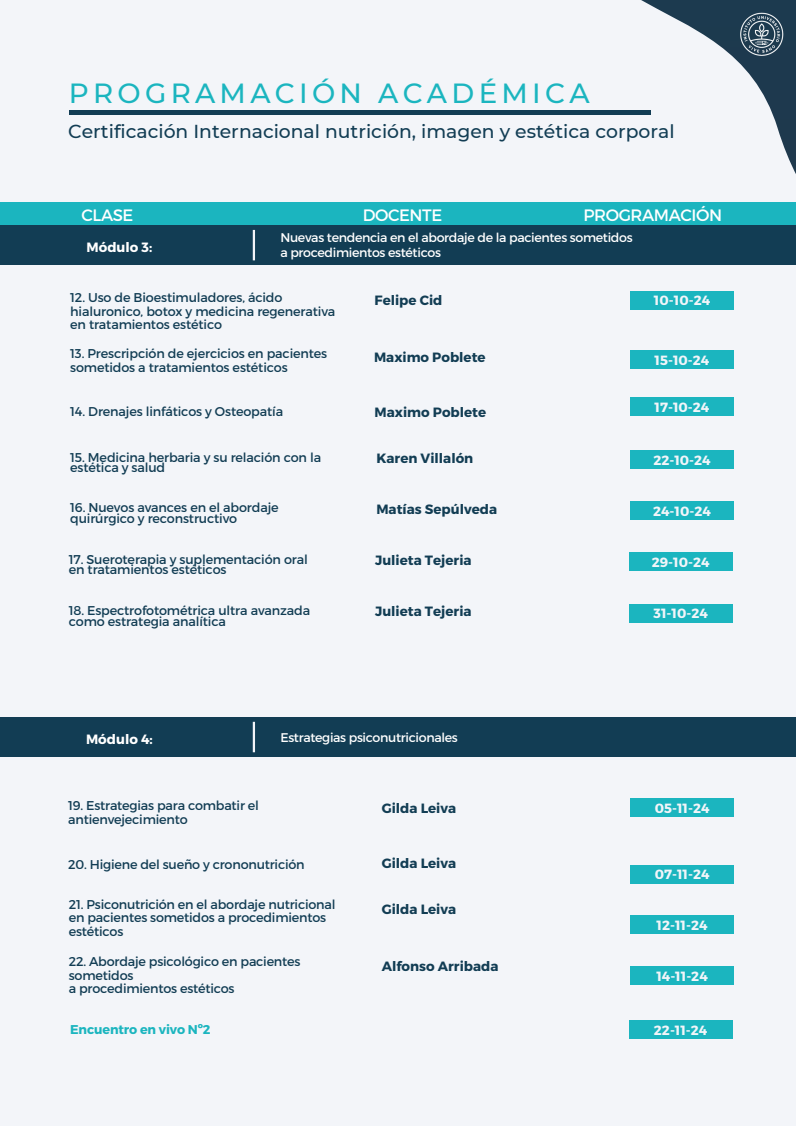
<style>
.page{position:relative;width:796px;height:1126px;background:#fff}
.page>*{position:absolute;margin:0;border:0;box-sizing:border-box;transform-origin:0 0}
.t1{font:500 27.67px "Montserrat";letter-spacing:.155em;color:#1bb5bf}
.t2{font:500 18.75px "Montserrat";color:#123d54}
.t3{font:16.5px "Montserrat";letter-spacing:-.025em;color:#fff}
.t4{font:700 13.42px "Montserrat";color:#123d54}
.t5{font:700 13.42px "Montserrat";color:#fff}
.t6{font:700 13.35px "Montserrat";color:#f3f5f9}
.t7{font:12.75px/13.5px "Montserrat";letter-spacing:-.01em;color:#123d54}
.t8{font:700 12.75px "Montserrat";letter-spacing:-.01em;color:#1bb5bf}
.t9{font:12.6px "Montserrat";letter-spacing:-.025em;color:#fff}
</style>
<div class="page">
<div style="left:0;top:0;width:795px;height:1125px;background:#f3f5f9"></div>
<svg style="left:641px;top:0;width:154px;height:172px"></svg>
<img style="left:731px;top:6px;width:59px;height:59px">
<div style="left:630px;top:291px;width:103px;height:18px;background:#1bb5bf"></div>
<div style="left:630px;top:350px;width:103px;height:18px;background:#1bb5bf"></div>
<div style="left:69px;top:110px;width:581px;height:5px;background:#123d54"></div>
<div style="left:630px;top:397px;width:103px;height:19px;background:#1bb5bf"></div>
<div style="left:630px;top:450px;width:103px;height:19px;background:#1bb5bf"></div>
<div style="left:630px;top:798px;width:103px;height:18px;background:#1bb5bf"></div>
<div style="left:630px;top:864px;width:103px;height:19px;background:#1bb5bf"></div>
<div style="left:630px;top:914px;width:103px;height:19px;background:#1bb5bf"></div>
<div style="left:630px;top:965px;width:103px;height:19px;background:#1bb5bf"></div>
<div style="left:0;top:202px;width:795px;height:23px;background:#1bb5bf"></div>
<div style="left:0;top:225px;width:795px;height:40px;background:#123d54"></div>
<hr style="left:253px;top:230px;width:2px;height:30px;background:#f3f5f9">
<div style="left:0;top:717px;width:795px;height:39px;background:#123d54"></div>
<hr style="left:253px;top:721px;width:2px;height:31px;background:#f3f5f9">
<div style="left:630px;top:501px;width:103px;height:18px;background:#1bb5bf"></div>
<div style="left:629px;top:552px;width:103px;height:19px;background:#1bb5bf"></div>
<div style="left:629px;top:603px;width:103px;height:19px;background:#1bb5bf"></div>
<div style="left:629px;top:1019px;width:103px;height:19px;background:#1bb5bf"></div>
<p class="t1" style="left:69px;top:77px;width:522px">PROGRAMACIÓN ACADÉMICA</p>
<p class="t2" style="left:68px;top:120px;width:607px">Certificación Internacional nutrición, imagen y estética corporal</p>
<h4 class="t3" style="left:82px;top:204px;width:53px">CLASE</h4>
<h4 class="t3" style="left:363px;top:204px;width:81px">DOCENTE</h4>
<h4 class="t3" style="left:583px;top:204px;width:140px">PROGRAMACIÓN</h4>
<h4 class="t9" style="left:280px;top:229px;width:353px">Nuevas tendencia en el abordaje de la pacientes sometidos</h4>
<h4 class="t5" style="left:87px;top:238px;width:67px">Módulo 3:</h4>
<p class="t9" style="left:280px;top:244px;width:162px">a procedimientos estéticos</p>
<h1 class="t7" style="left:70px;top:290px;width:214px">12. Uso de Bioestimuladores, ácido</h1>
<p class="t6" style="left:653px;top:292px;width:58px">10-10-24</p>
<h1 class="t7" style="left:70px;top:304px;width:267px">hialuronico, botox y medicina regenerativa en tratamientos estético</h1>
<h2 class="t4" style="left:374px;top:292px;width:69px">Felipe Cid</h2>
<p class="t7" style="left:70px;top:346px;width:258px">13. Prescripción de ejercicios en pacientes sometidos a tratamientos estéticos</p>
<h4 class="t4" style="left:374px;top:348px;width:113px">Maximo Poblete</h4>
<h3 class="t6" style="left:654px;top:351px;width:56px">15-10-24</h3>
<p class="t7" style="left:70px;top:403px;width:214px">14. Drenajes linfáticos y Osteopatía</p>
<p class="t4" style="left:374px;top:403px;width:113px">Maximo Poblete</p>
<h4 class="t6" style="left:654px;top:398px;width:56px">17-10-24</h4>
<p class="t7" style="left:70px;top:449px;width:252px">15. Medicina herbaria y su relación con la</p>
<h4 class="t4" style="left:376px;top:449px;width:98px">Karen Villalón</h4>
<p class="t7" style="left:70px;top:460px;width:97px">estética y salud</p>
<h4 class="t6" style="left:653px;top:451px;width:59px">22-10-24</h4>
<p class="t7" style="left:70px;top:500px;width:210px">16. Nuevos avances en el abordaje</p>
<p class="t4" style="left:376px;top:500px;width:122px">Matías Sepúlveda</p>
<p class="t7" style="left:70px;top:510px;width:168px">quirúrgico y reconstructivo</p>
<p class="t6" style="left:653px;top:502px;width:59px">24-10-24</p>
<h4 class="t7" style="left:69px;top:551px;width:240px">17. Sueroterapia y suplementación oral</h4>
<p class="t4" style="left:375px;top:551px;width:98px">Julieta Tejeria</p>
<h4 class="t7" style="left:69px;top:562px;width:159px">en tratamientos estéticos</h4>
<h4 class="t6" style="left:651px;top:553px;width:59px">29-10-24</h4>
<h4 class="t7" style="left:69px;top:602px;width:243px">18. Espectrofotométrica ultra avanzada</h4>
<h4 class="t4" style="left:375px;top:602px;width:98px">Julieta Tejeria</h4>
<h4 class="t7" style="left:69px;top:613px;width:158px">como estrategia analítica</h4>
<h4 class="t6" style="left:653px;top:604px;width:56px">31-10-24</h4>
<h4 class="t5" style="left:86px;top:730px;width:68px">Módulo 4:</h4>
<h4 class="t9" style="left:280px;top:728px;width:179px">Estrategias psiconutricionales</h4>
<p class="t7" style="left:68px;top:798px;width:192px">19. Estrategias para combatir el</p>
<h4 class="t6" style="left:654px;top:799px;width:56px">05-11-24</h4>
<p class="t7" style="left:68px;top:811px;width:121px">antienvejecimiento</p>
<h4 class="t4" style="left:381px;top:799px;width:76px">Gilda Leiva</h4>
<p class="t7" style="left:68px;top:856px;width:238px">20. Higiene del sueño y crononutrición</p>
<h4 class="t7" style="left:69px;top:896px;width:268px">21. Psiconutrición en el abordaje nutricional en pacientes sometidos a procedimientos estéticos</h4>
<p class="t7" style="left:69px;top:954px;width:233px">22. Abordaje psicológico en pacientes sometidos</p>
<h4 class="t7" style="left:69px;top:981px;width:167px">a procedimientos estéticos</h4>
<h4 class="t4" style="left:381px;top:854px;width:76px">Gilda Leiva</h4>
<h4 class="t4" style="left:381px;top:900px;width:76px">Gilda Leiva</h4>
<h4 class="t4" style="left:381px;top:957px;width:118px">Alfonso Arribada</h4>
<h4 class="t6" style="left:654px;top:865px;width:56px">07-11-24</h4>
<p class="t6" style="left:656px;top:916px;width:52px">12-11-24</p>
<h4 class="t6" style="left:656px;top:966px;width:53px">14-11-24</h4>
<h4 class="t8" style="left:70px;top:1020px;width:142px">Encuentro en vivo Nº2</h4>
<h4 class="t6" style="left:653px;top:1020px;width:55px">22-11-24</h4>
</div>
